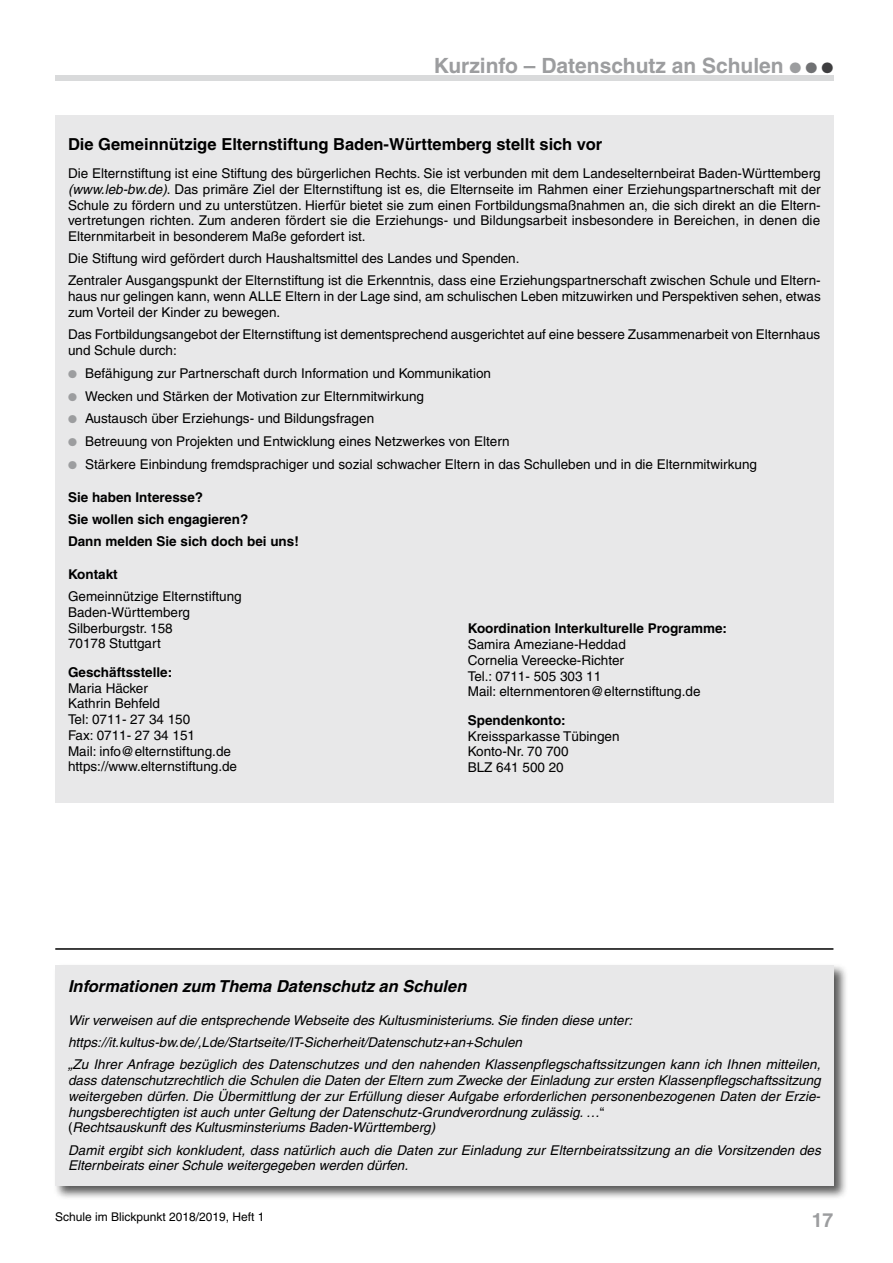
<style>
.page{position:relative;width:893px;height:1263px;background:#fff}
.page>*{position:absolute;margin:0;border:0;box-sizing:border-box;transform-origin:0 0}
.t1{font:700 21px "Helvetica";color:#9c9d9f}
.t2{font:700 19.5px "Helvetica";color:#9c9d9f}
.t3{font:700 16.5px "Helvetica";color:#000}
.t4{font:italic 700 16.5px "Helvetica";color:#000}
.t5{font:13.5px/15.8px "Helvetica";color:#000}
.t6{font:italic 13.5px/15.8px "Helvetica";color:#000}
.t7{font:700 13.5px/22.2px "Helvetica";color:#000}
.t8{font:12px "Helvetica";color:#000}
.s1{color:#707173}
.s2{color:#3e3e40}
.s3{font-style:italic}
.s4{color:#9c9d9f}
.s5{font-style:normal}
</style>
<div class="page">
<div style="left:55px;top:75px;width:778px;height:6px;background:#d9dadb"></div>
<div style="left:55px;top:115px;width:778px;height:687px;background:#e8e8e9"></div>
<div style="left:53px;top:963px;width:802px;height:243px;background:#000;opacity:.65"></div>
<div style="left:55px;top:965px;width:778px;height:220px;background:#e8e8e9"></div>
<hr style="left:55px;top:948px;width:778px;height:2px;background:#000">
<h1 class="t1" style="left:434px;top:53px;width:401px">Kurzinfo – Datenschutz an Schulen ● <span class="s1">●</span> <span class="s2">●</span></h1>
<p class="t3" style="left:68px;top:134px;width:536px">Die Gemeinnützige Elternstiftung Baden-Württemberg stellt sich vor</p>
<p class="t5" style="left:68px;top:165px;width:754px;text-align:justify">Die Elternstiftung ist eine Stiftung des bürgerlichen Rechts. Sie ist verbunden mit dem Landeselternbeirat Baden-Württemberg <span class="s3">(www.leb-bw.de)</span>. Das primäre Ziel der Elternstiftung ist es, die Elternseite im Rahmen einer Erziehungspartnerschaft mit der Schule zu fördern und zu unterstützen. Hierfür bietet sie zum einen Fortbildungsmaßnahmen an, die sich direkt an die Eltern&shy;vertretungen richten. Zum anderen fördert sie die Erziehungs- und Bildungsarbeit insbesondere in Bereichen, in denen die Elternmitarbeit in besonderem Maße gefordert ist.</p>
<p class="t5" style="left:68px;top:247px;width:754px;line-height:22.2px">Die Stiftung wird gefördert durch Haushaltsmittel des Landes und Spenden.<br>Zentraler Ausgangspunkt der Elternstiftung ist die Erkenntnis, dass eine Erziehungspartnerschaft zwischen Schule und Eltern-</p>
<p class="t5" style="left:68px;top:288px;width:754px">haus nur gelingen kann, wenn ALLE Eltern in der Lage sind, am schulischen Leben mitzuwirken und Perspektiven sehen, etwas zum Vorteil der Kinder zu bewegen.</p>
<p class="t5" style="left:68px;top:326px;width:754px">Das Fortbildungsangebot der Elternstiftung ist dementsprechend ausgerichtet auf eine bessere Zusammenarbeit von Elternhaus und Schule durch:</p>
<p class="t5" style="left:68px;top:365px;width:424px"><span class="s4">●</span> Befähigung zur Partnerschaft durch Information und Kommunikation</p>
<p class="t5" style="left:68px;top:388px;width:358px"><span class="s4">●</span> Wecken und Stärken der Motivation zur Elternmitwirkung</p>
<p class="t5" style="left:68px;top:411px;width:308px"><span class="s4">●</span> Austausch über Erziehungs- und Bildungsfragen</p>
<p class="t5" style="left:68px;top:434px;width:443px"><span class="s4">●</span> Betreuung von Projekten und Entwicklung eines Netzwerkes von Eltern</p>
<p class="t5" style="left:68px;top:456px;width:690px"><span class="s4">●</span> Stärkere Einbindung fremdsprachiger und sozial schwacher Eltern in das Schulleben und in die Elternmitwirkung</p>
<p class="t7" style="left:68px;top:486px;width:232px">Sie haben Interesse?<br>Sie wollen sich engagieren?<br>Dann melden Sie sich doch bei uns!</p>
<p class="t7" style="left:68px;top:563px;width:51px">Kontakt</p>
<p class="t5" style="left:68px;top:588px;width:175px">Gemeinnützige Elternstiftung<br>Baden-Württemberg<br>Silberburgstr. 158<br>70178 Stuttgart</p>
<p class="t7" style="left:68px;top:661px;width:106px">Geschäftsstelle:</p>
<p class="t5" style="left:68px;top:680px;width:171px">Maria Häcker<br>Kathrin Behfeld<br>Tel: 0711- 27 34 150<br>Fax: 0711- 27 34 151<br>Mail: info@elternstiftung.de https://www.elternstiftung.de</p>
<p class="t7" style="left:468px;top:617px;width:261px">Koordination Interkulturelle Programme:</p>
<p class="t5" style="left:468px;top:636px;width:234px">Samira Ameziane-Heddad<br>Cornelia Vereecke-Richter<br>Tel.: 0711- 505 303 11<br>Mail: elternmentoren@elternstiftung.de</p>
<p class="t7" style="left:468px;top:709px;width:100px">Spendenkonto:</p>
<p class="t5" style="left:468px;top:728px;width:153px">Kreissparkasse Tübingen<br>Konto-Nr. 70 700<br>BLZ 641 500 20</p>
<p class="t4" style="left:68px;top:976px;width:400px">Informationen zum Thema Datenschutz an Schulen</p>
<p class="t6" style="left:68px;top:1009px;width:754px;line-height:22.2px">Wir verweisen auf die entsprechende Webseite des Kultusministeriums. Sie finden diese unter: https://it.kultus-bw.de/,Lde/Startseite/IT-Sicherheit/Datenschutz+an+Schulen<br>„Zu Ihrer Anfrage bezüglich des Datenschutzes und den nahenden Klassenpflegschaftssitzungen kann ich Ihnen mitteilen,</p>
<p class="t6" style="left:68px;top:1072px;width:754px">dass datenschutzrechtlich die Schulen die Daten der Eltern zum Zwecke der Einladung zur ersten Klassenpflegschaftssitzung weitergeben dürfen. Die Übermittlung der zur Erfüllung dieser Aufgabe erforderlichen personenbezogenen Daten der Erzie&shy;hungsberechtigten ist auch unter Geltung der Datenschutz-Grundverordnung zulässig. …<span class="s5">“<br>(</span>Rechtsauskunft des Kultusminsteriums Baden-Württemberg)</p>
<p class="t6" style="left:68px;top:1142px;width:754px">Damit ergibt sich konkludent, dass natürlich auch die Daten zur Einladung zur Elternbeiratssitzung an die Vorsitzenden des<br>Elternbeirats einer Schule weitergegeben werden dürfen.</p>
<p class="t8" style="left:55px;top:1210px;width:211px">Schule im Blickpunkt 2018/2019, Heft 1</p>
<h2 class="t2" style="left:812px;top:1208px;width:23px">17</h2>
</div>
